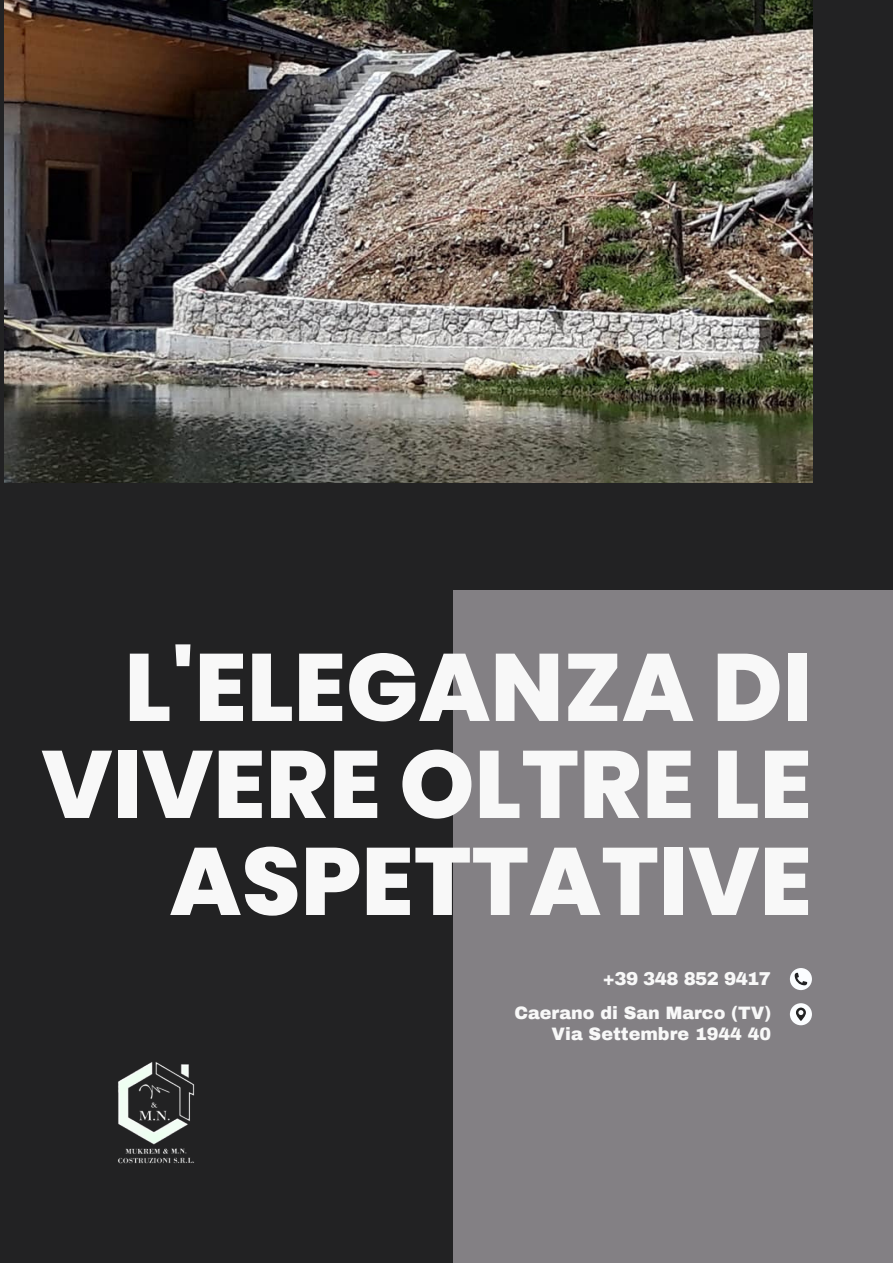
<style>
.page{position:relative;width:893px;height:1263px;background:#222223}
.page>*{position:absolute;margin:0;border:0;box-sizing:border-box;transform-origin:0 0}
.t1{font:800 95.4px/97.1px "Poppins";color:#f8f8f8;text-align:right}
.t2{font:900 18.3px "Archivo";letter-spacing:-.03em;color:#f8f8f8}
.t3{font:900 17.55px/20.4px "Archivo";color:#f8f8f8;text-align:right}
</style>
<div class="page">
<img style="left:4px;top:0;width:808px;height:482px">
<div style="left:453px;top:590px;width:440px;height:673px;background:#838084"></div>
<div style="left:790px;top:968px;width:22px;height:22px;background:#fbfdff;border-radius:11px"></div>
<div style="left:790px;top:1003px;width:22px;height:22px;background:#fbfdff;border-radius:11px"></div>
<svg style="left:796px;top:1007px;width:10px;height:14px"></svg>
<svg style="left:795px;top:973px;width:12px;height:12px"></svg>
<div style="left:488px;top:505px;width:13px;height:14px;border:3px solid #222223;border-radius:50%"></div>
<img style="left:118px;top:1062px;width:77px;height:102px">
<h1 class="t1" style="left:41px;top:639px;width:772px">L'ELEGANZA DI<br>VIVERE OLTRE LE<br>ASPETTATIVE</h1>
<p class="t2" style="left:603px;top:968px;width:170px">+39 348 852 9417</p>
<p class="t3" style="left:514px;top:1003px;width:258px">Caerano di San Marco (TV)<br>Via Settembre 1944 40</p>
</div>
